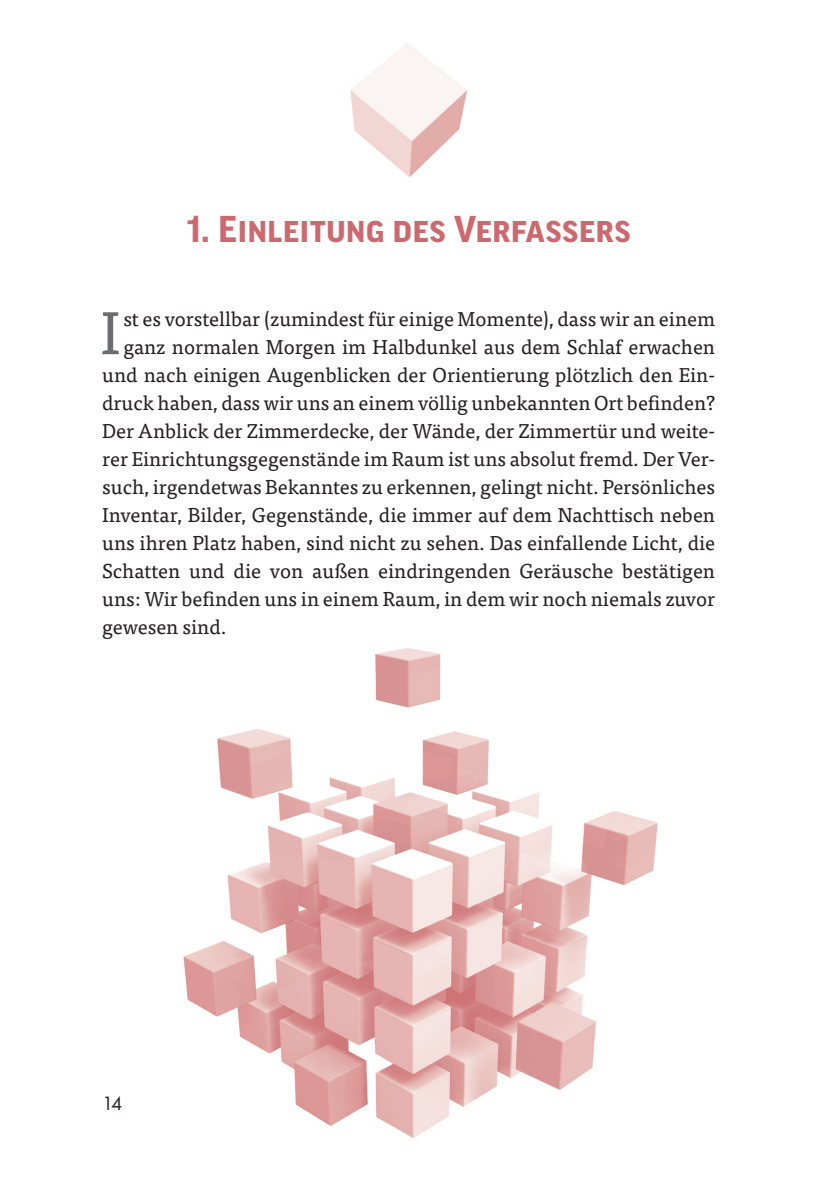
<style>
.page{position:relative;width:840px;height:1191px;background:#fff}
.page>*{position:absolute;margin:0;border:0;box-sizing:border-box;transform-origin:0 0}
.t1{font:60.4px "Tisa Pro";color:#6c6d70}
.t2{font:700 36px "Good Pro";letter-spacing:.02em;color:#cb696e}
.t3{font:20px "Tisa Pro";color:#231f20}
.t4{font:20px "Futura PT";color:#231f20}
</style>
<div class="page">
<img style="left:183px;top:648px;width:475px;height:490px">
<img style="left:350px;top:43px;width:118px;height:134px">
<h2 class="t2" style="left:187px;top:215px;width:445px">1. Einleitung des Verfassers</h2>
<h1 class="t1" style="left:100px;top:309px;width:21px">I</h1>
<p class="t3" style="left:123px;top:311px;width:593px">st es vorstellbar (zumindest für einige Momente), dass wir an einem</p>
<p class="t3" style="left:123px;top:339px;width:593px">ganz normalen Morgen im Halbdunkel aus dem Schlaf erwachen</p>
<p class="t3" style="left:102px;top:367px;width:614px">und nach einigen Augenblicken der Orientierung plötzlich den Ein-</p>
<p class="t3" style="left:102px;top:395px;width:614px">druck haben, dass wir uns an einem völlig unbekannten Ort befinden?</p>
<p class="t3" style="left:102px;top:423px;width:614px">Der Anblick der Zimmerdecke, der Wände, der Zimmertür und weite-</p>
<p class="t3" style="left:102px;top:451px;width:614px">rer Einrichtungsgegenstände im Raum ist uns absolut fremd. Der Ver-</p>
<p class="t3" style="left:102px;top:479px;width:614px">such, irgendetwas Bekanntes zu erkennen, gelingt nicht. Persönliches</p>
<p class="t3" style="left:102px;top:507px;width:614px">Inventar, Bilder, Gegenstände, die immer auf dem Nachttisch neben</p>
<p class="t3" style="left:102px;top:535px;width:614px">uns ihren Platz haben, sind nicht zu sehen. Das einfallende Licht, die</p>
<p class="t3" style="left:102px;top:563px;width:614px">Schatten und die von außen eindringenden Geräusche bestätigen</p>
<p class="t3" style="left:102px;top:591px;width:614px">uns: Wir befinden uns in einem Raum, in dem wir noch niemals zuvor</p>
<p class="t3" style="left:102px;top:619px;width:126px">gewesen sind.</p>
<p class="t4" style="left:102px;top:1092px;width:22px">14</p>
</div>
